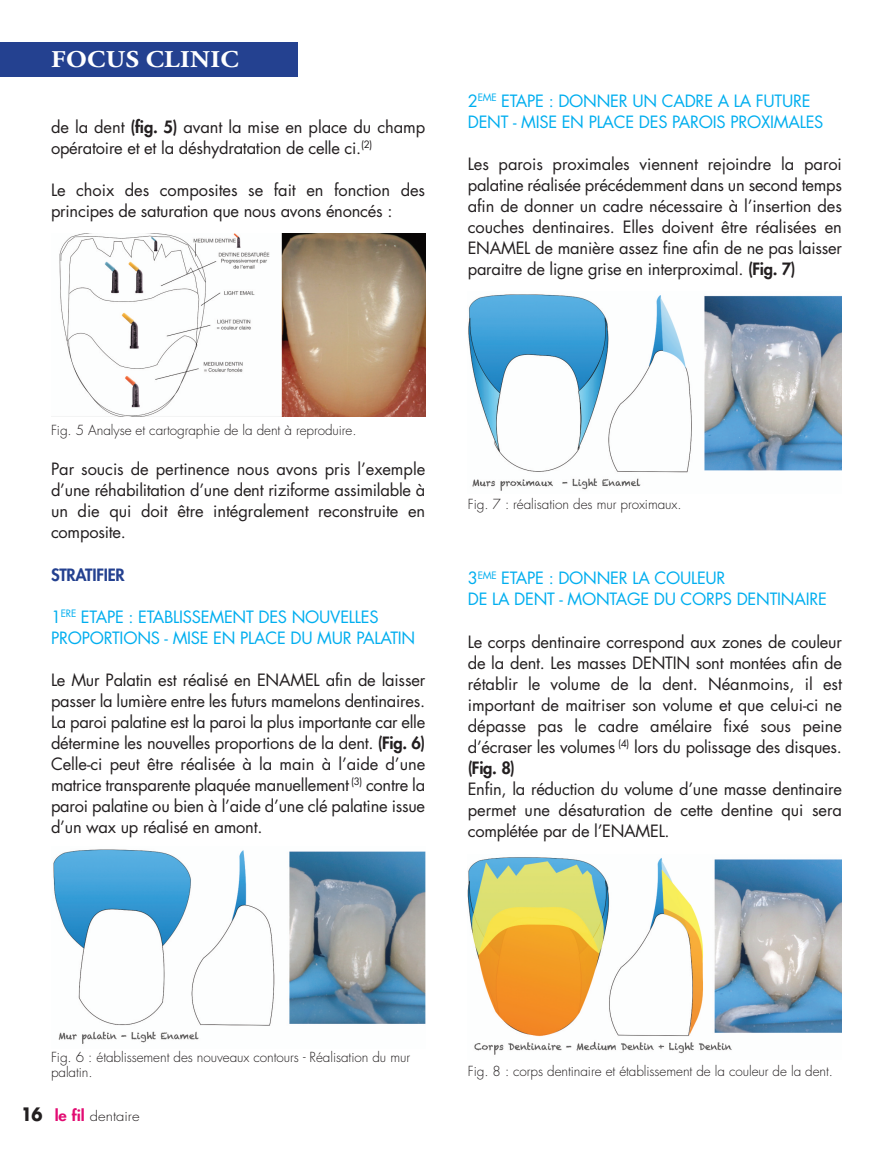
<style>
.page{position:relative;width:893px;height:1149px;background:#fff}
.page>*{position:absolute;margin:0;border:0;box-sizing:border-box;transform-origin:0 0}
.t1{font:700 24px "Adobe Garamond Pro";letter-spacing:.015em;color:#fff;scale:1.1 1}
.t2{font:16.5px/21px "Futura";letter-spacing:-.015em;color:#231f20;text-align:justify}
.t3{font:16.5px/21px "Futura";letter-spacing:-.015em;color:#00aeef}
.t4{font:800 16.5px "Futura";letter-spacing:-.015em;color:#244190}
.t5{font:300 13.5px/15px "Futura";letter-spacing:-.005em;color:#231f20}
.t6{font:300 13.5px "Futura";letter-spacing:-.005em;color:#231f20;scale:1.1 1}
.s1{font-weight:800}
.s2{font-weight:700;font-size:18px}
.s3{font-weight:800;font-size:15px;color:#e20b72}
</style>
<div class="page">
<div style="left:0;top:43px;width:298px;height:34px;background:#244190"></div>
<img style="left:53px;top:849px;width:372px;height:195px">
<img style="left:59px;top:233px;width:366px;height:183px">
<img style="left:468px;top:294px;width:374px;height:197px">
<img style="left:468px;top:857px;width:374px;height:198px">
<h1 class="t1" style="left:51px;top:50px;width:172px">FOCUS CLINIC</h1>
<p class="t2" style="left:51px;top:118px;width:376px">de la dent <span class="s1">(fig. 5)</span> avant la mise en place du champ opératoire et et la déshydratation de celle ci.<sup>(2)</sup></p>
<p class="t2" style="left:51px;top:181px;width:376px">Le choix des composites se fait en fonction des principes de saturation que nous avons énoncés :</p>
<p class="t3" style="left:468px;top:91px;width:357px">2<sup>EME</sup> ETAPE : DONNER UN CADRE A LA FUTURE<br>DENT - MISE EN PLACE DES PAROIS PROXIMALES</p>
<p class="t2" style="left:468px;top:154px;width:376px">Les parois proximales viennent rejoindre la paroi palatine réalisée précédemment dans un second temps afin de donner un cadre nécessaire à l’insertion des couches dentinaires. Elles doivent être réalisées en ENAMEL de manière assez fine afin de ne pas laisser paraitre de ligne grise en interproximal. <span class="s1">(Fig. 7)</span></p>
<p class="t5" style="left:51px;top:423px;width:307px">Fig. 5 Analyse et cartographie de la dent à reproduire.</p>
<p class="t2" style="left:51px;top:460px;width:376px">Par soucis de pertinence nous avons pris l’exemple d’une réhabilitation d’une dent riziforme assimilable à un die qui doit être intégralement reconstruite en composite.</p>
<p class="t4" style="left:51px;top:566px;width:75px">STRATIFIER</p>
<p class="t3" style="left:51px;top:607px;width:366px">1<sup>ERE</sup> ETAPE : ETABLISSEMENT DES NOUVELLES<br>PROPORTIONS - MISE EN PLACE DU MUR PALATIN</p>
<p class="t2" style="left:51px;top:670px;width:376px">Le Mur Palatin est réalisé en ENAMEL afin de laisser passer la lumière entre les futurs mamelons dentinaires.<br>La paroi palatine est la paroi la plus importante car elle détermine les nouvelles proportions de la dent. <span class="s1">(Fig. 6)<br></span>Celle-ci peut être réalisée à la main à l’aide d’une matrice transparente plaquée manuellement <sup>(3)</sup> contre la paroi palatine ou bien à l’aide d’une clé palatine issue d’un wax up réalisé en amont.</p>
<p class="t5" style="left:468px;top:498px;width:215px">Fig. 7 : réalisation des mur proximaux.</p>
<p class="t3" style="left:468px;top:569px;width:361px">3<sup>EME</sup> ETAPE : DONNER LA COULEUR<br>DE LA DENT - MONTAGE DU CORPS DENTINAIRE</p>
<p class="t2" style="left:468px;top:632px;width:376px">Le corps dentinaire correspond aux zones de couleur de la dent. Les masses DENTIN sont montées afin de rétablir le volume de la dent. Néanmoins, il est important de maitriser son volume et que celui-ci ne dépasse pas le cadre amélaire fixé sous peine d’écraser les volumes <sup>(4)</sup> lors du polissage des disques. <span class="s1">(Fig. 8)</span></p>
<p class="t2" style="left:468px;top:779px;width:376px">Enfin, la réduction du volume d’une masse dentinaire permet une désaturation de cette dentine qui sera complétée par de l’ENAMEL.</p>
<p class="t5" style="left:51px;top:1050px;width:361px">Fig. 6 : établissement des nouveaux contours - Réalisation du mur palatin.</p>
<p class="t6" style="left:21px;top:1109px;width:109px"><span class="s2">16</span> <span class="s3">le fil</span> dentaire</p>
<p class="t5" style="left:468px;top:1064px;width:367px">Fig. 8 : corps dentinaire et établissement de la couleur de la dent.</p>
</div>
